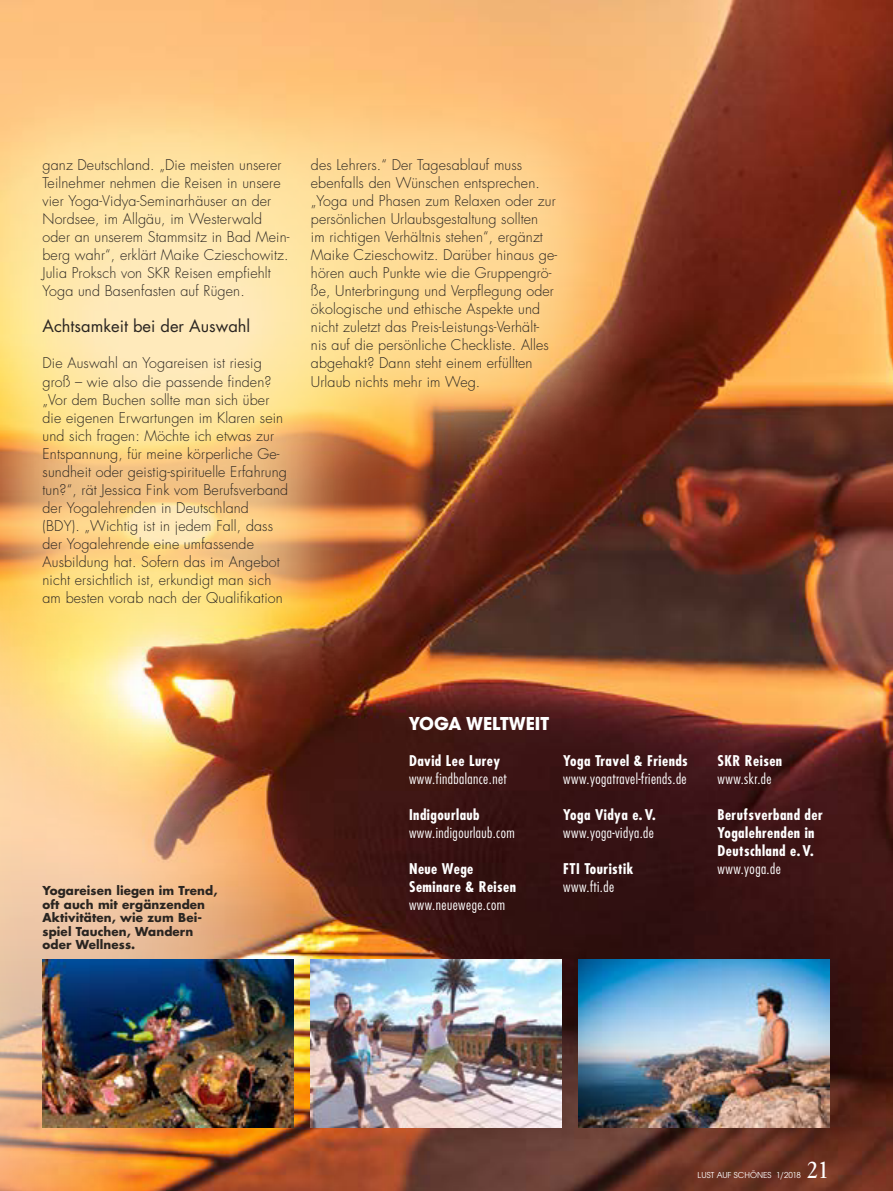
<style>
.page{position:relative;width:893px;height:1191px;background:#fff}
.page>*{position:absolute;margin:0;border:0;box-sizing:border-box;transform-origin:0 0}
.t1{font:24px "Ehrhardt";color:#fff}
.t2{font:700 19.5px "Avant Garde Md ITC";color:#fff}
.t3{font:16.5px "Futura Std";color:#2a2521}
.t4{font:300 14.4px/18px "Futura Std";letter-spacing:.01em;color:#2a2521}
.t5{font:700 condensed 14.4px/18px "Futura Std";letter-spacing:.03em;color:#fff}
.t6{font:300 condensed 14.4px "Futura Std";letter-spacing:.03em;color:#fff}
.t7{font:700 12px/13.5px "Futura Std";letter-spacing:.01em;color:#2a2521}
.t8{font:9px "Avant Garde ITC";color:#fff}
</style>
<div class="page">
<img style="left:0;top:0;width:893px;height:1191px">
<img style="left:54px;top:704px;width:242px;height:487px">
<div style="left:0;top:490px;width:54px;height:701px;background:#ffe4a7;opacity:.77"></div>
<div style="left:0;top:58px;width:655px;height:646px;background:#ffe4a7;opacity:.77"></div>
<img style="left:43px;top:960px;width:251px;height:167px">
<img style="left:578px;top:960px;width:251px;height:167px">
<img style="left:311px;top:960px;width:250px;height:167px">
<p class="t4" style="left:43px;top:157px;width:248px">ganz Deutschland. „Die meisten unserer Teilnehmer nehmen die Reisen in unsere vier Yoga-Vidya-Seminarhäuser an der Nordsee, im Allgäu, im Westerwald oder an unserem Stammsitz in Bad Mein&shy;berg wahr“, erklärt Maike Czieschowitz.<br>Julia Proksch von SKR Reisen empfiehlt Yoga und Basenfasten auf Rügen.</p>
<p class="t3" style="left:43px;top:318px;width:209px">Achtsamkeit bei der Auswahl</p>
<p class="t4" style="left:43px;top:355px;width:247px">Die Auswahl an Yogareisen ist riesig groß – wie also die passende finden? „Vor dem Buchen sollte man sich über die eigenen Erwartungen im Klaren sein und sich fragen: Möchte ich etwas zur Entspannung, für meine körperliche Ge&shy;sundheit oder geistig-spirituelle Erfahrung tun?“, rät Jessica Fink vom Berufsverband der Yogalehrenden in Deutschland (BDY). „Wichtig ist in jedem Fall, dass der Yogalehrende eine umfassende Ausbildung hat. Sofern das im Angebot nicht ersichtlich ist, erkundigt man sich am besten vorab nach der Qualifikation</p>
<p class="t4" style="left:311px;top:157px;width:248px">des Lehrers.“ Der Tagesablauf muss ebenfalls den Wünschen entsprechen. „Yoga und Phasen zum Relaxen oder zur persönlichen Urlaubsgestaltung sollten<br>im richtigen Verhältnis stehen“, ergänzt Maike Czieschowitz. Darüber hinaus ge&shy;hören auch Punkte wie die Gruppengrö&shy;ße, Unterbringung und Verpflegung oder ökologische und ethische Aspekte und nicht zuletzt das Preis-Leistungs-Verhält&shy;nis auf die persönliche Checkliste. Alles abgehakt? Dann steht einem erfüllten Urlaub nichts mehr im Weg.</p>
<p class="t7" style="left:43px;top:885px;width:177px">Yogareisen liegen im Trend, oft auch mit ergänzenden<br>Aktivitäten, wie zum Bei&shy;spiel Tauchen, Wandern oder Wellness.</p>
<h2 class="t2" style="left:409px;top:711px;width:141px">YOGA WELTWEIT</h2>
<p class="t5" style="left:409px;top:752px;width:93px">David Lee Lurey</p>
<p class="t6" style="left:409px;top:772px;width:99px">www.findbalance.net</p>
<p class="t5" style="left:409px;top:807px;width:72px">Indigourlaub</p>
<p class="t6" style="left:409px;top:826px;width:107px">www.indigourlaub.com</p>
<p class="t5" style="left:409px;top:861px;width:109px">Neue Wege<br>Seminare &amp; Reisen</p>
<p class="t6" style="left:409px;top:898px;width:97px">www.neuewege.com</p>
<p class="t5" style="left:563px;top:752px;width:126px">Yoga Travel &amp; Friends</p>
<p class="t6" style="left:563px;top:772px;width:125px">www.yogatravel-friends.de</p>
<p class="t5" style="left:563px;top:807px;width:94px">Yoga Vidya e. V.</p>
<p class="t6" style="left:563px;top:826px;width:92px">www.yoga-vidya.de</p>
<p class="t5" style="left:563px;top:861px;width:72px">FTI Touristik</p>
<p class="t6" style="left:563px;top:880px;width:52px">www.fti.de</p>
<p class="t5" style="left:717px;top:752px;width:66px">SKR Reisen</p>
<p class="t6" style="left:717px;top:772px;width:56px">www.skr.de</p>
<p class="t5" style="left:717px;top:807px;width:107px">Berufsverband der<br>Yogalehrenden in<br>Deutschland e. V.</p>
<p class="t6" style="left:717px;top:862px;width:65px">www.yoga.de</p>
<p class="t8" style="left:697px;top:1170px;width:105px">LUST AUF SCHÖNES 1/2018</p>
<h1 class="t1" style="left:807px;top:1155px;width:24px">21</h1>
</div>
